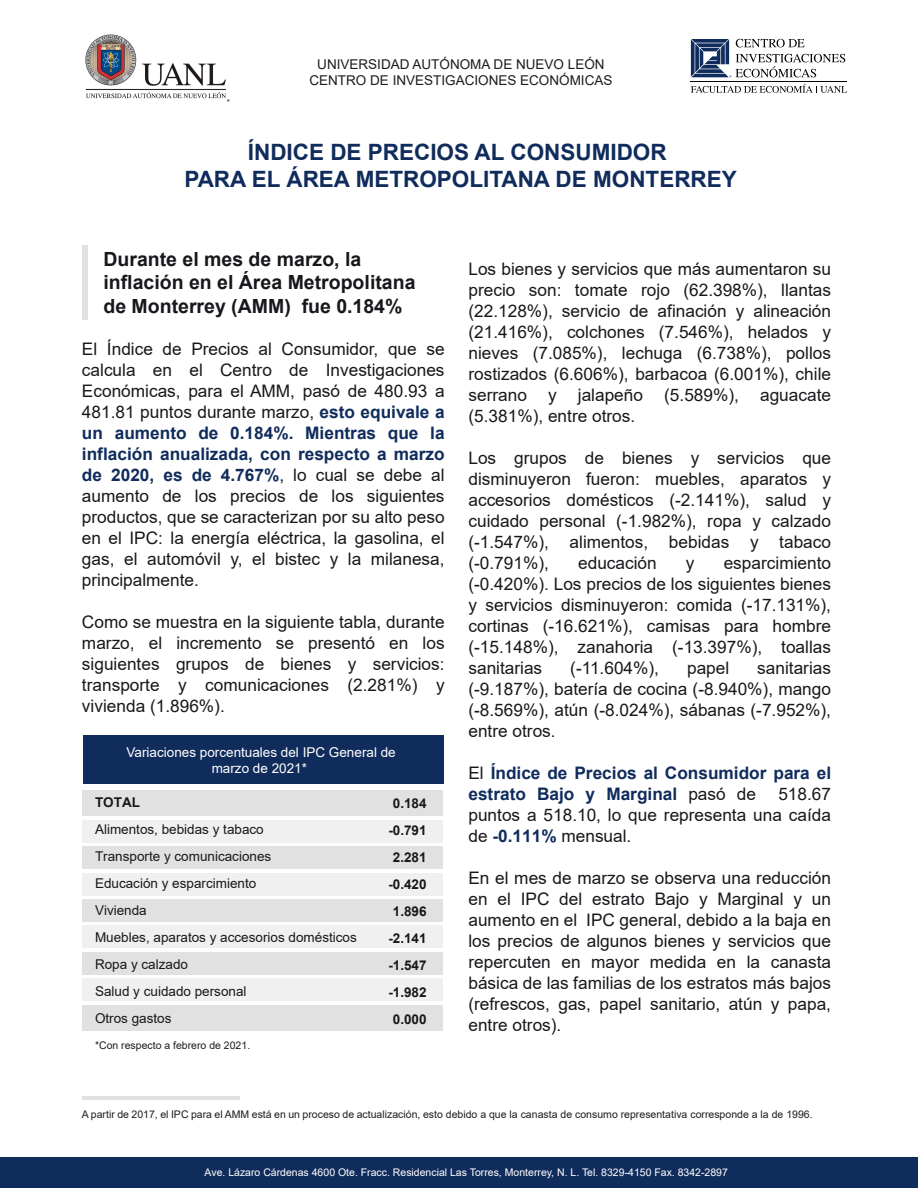
<style>
.page{position:relative;width:918px;height:1188px;background:#fff}
.page>*{position:absolute;margin:0;border:0;box-sizing:border-box;transform-origin:0 0}
.t1{font:700 22.5px/27px "Arial";color:#102c5c;text-align:center}
.t2{font:700 19.5px/23.4px "Arial";color:#1a171c}
.t3{font:17.25px/21px "Arial";color:#1a171c;text-align:justify}
.t4{font:700 17.25px/21px "Arial";color:#102c5c}
.t5{font:13.5px/27px "Arial";color:#1a171c}
.t6{font:13.5px/16.2px "Arial";color:#1d1d1b;text-align:center}
.t7{font:700 13.5px/27px "Arial";color:#1a171c;text-align:center}
.t8{font:13.5px/16.2px "Arial";color:#fff;text-align:center}
.t9{font:10.5px "Arial";color:#1d1d1b}
.t10{font:10.5px "Arial";color:#fff}
.s1{font-weight:700;color:#102c5c}
.s2{font-weight:400;color:#1a171c}
</style>
<div class="page">
<svg style="left:691px;top:39px;width:154px;height:38px"></svg>
<hr style="left:691px;top:81px;width:156px;height:1px;background:#000308">
<svg style="left:691px;top:84px;width:156px;height:9px"></svg>
<img style="left:85px;top:34px;width:145px;height:68px">
<div style="left:83px;top:735px;width:361px;height:49px;background:#102c5c"></div>
<div style="left:83px;top:790px;width:360px;height:26px;background:#e1e1e1"></div>
<div style="left:83px;top:820px;width:360px;height:23px;background:#f0f0f0"></div>
<div style="left:83px;top:846px;width:360px;height:23px;background:#e1e1e1"></div>
<div style="left:83px;top:873px;width:360px;height:22px;background:#f0f0f0"></div>
<div style="left:83px;top:899px;width:360px;height:23px;background:#e1e1e1"></div>
<div style="left:83px;top:925px;width:360px;height:23px;background:#f0f0f0"></div>
<div style="left:83px;top:952px;width:360px;height:23px;background:#e1e1e1"></div>
<div style="left:83px;top:978px;width:360px;height:23px;background:#f0f0f0"></div>
<div style="left:83px;top:1005px;width:360px;height:26px;background:#e1e1e1"></div>
<div style="left:0;top:1157px;width:918px;height:31px;background:#102c5c"></div>
<div style="left:82px;top:246px;width:5px;height:74px;background:#e1e1e1"></div>
<hr style="left:82px;top:1097px;width:158px;height:3px;background:#e1e1e1">
<p class="t6" style="left:309px;top:56px;width:305px">UNIVERSIDAD AUTÓNOMA DE NUEVO LEÓN<br>CENTRO DE INVESTIGACIONES ECONÓMICAS</p>
<h1 class="t1" style="left:184px;top:139px;width:554px">ÍNDICE DE PRECIOS AL CONSUMIDOR<br>PARA EL ÁREA METROPOLITANA DE MONTERREY</h1>
<p class="t2" style="left:103px;top:248px;width:314px">Durante el mes de marzo, la inflación en el Área Metropolitana de Monterrey (AMM) fue 0.184%</p>
<p class="t3" style="left:82px;top:339px;width:364px">El Índice de Precios al Consumidor, que se calcula en el Centro de Investigaciones Económicas, para el AMM, pasó de 480.93 a 481.81 puntos durante marzo, <span class="s1">esto equivale a un aumento de 0.184%. Mientras que la inflación anualizada, con respecto a marzo de 2020, es de 4.767%</span>, lo cual se debe al aumento de los precios de los siguientes productos, que se caracterizan por su alto peso en el IPC: la energía eléctrica, la gasolina, el gas, el automóvil y, el bistec y la milanesa, principalmente.</p>
<p class="t3" style="left:82px;top:611px;width:364px">Como se muestra en la siguiente tabla, durante marzo, el incremento se presentó en los siguientes grupos de bienes y servicios: transporte y comunicaciones (2.281%) y vivienda (1.896%).</p>
<p class="t8" style="left:127px;top:744px;width:271px">Variaciones porcentuales del IPC General de marzo de 2021*</p>
<p class="t7" style="left:95px;top:789px;width:46px">TOTAL</p>
<p class="t5" style="left:95px;top:816px;width:263px">Alimentos, bebidas y tabaco<br>Transporte y comunicaciones<br>Educación y esparcimiento<br>Vivienda<br>Muebles, aparatos y accesorios domésticos<br>Ropa y calzado<br>Salud y cuidado personal<br>Otros gastos</p>
<p class="t9" style="left:95px;top:1038px;width:157px">*Con respecto a febrero de 2021.</p>
<p class="t7" style="left:388px;top:790px;width:40px">0.184 -0.791<br>2.281 -0.420<br>1.896 -2.141 -1.547 -1.982<br>0.000</p>
<p class="t3" style="left:468px;top:258px;width:364px">Los bienes y servicios que más aumentaron su precio son: tomate rojo (62.398%), llantas (22.128%), servicio de afinación y alineación (21.416%), colchones (7.546%), helados y nieves (7.085%), lechuga (6.738%), pollos rostizados (6.606%), barbacoa (6.001%), chile serrano y jalapeño (5.589%), aguacate (5.381%), entre otros.</p>
<p class="t3" style="left:468px;top:447px;width:364px">Los grupos de bienes y servicios que disminuyeron fueron: muebles, aparatos y accesorios domésticos (-2.141%), salud y cuidado personal (-1.982%), ropa y calzado (-1.547%), alimentos, bebidas y tabaco (-0.791%),</p>
<p class="t3" style="left:578px;top:552px;width:80px">educación</p>
<p class="t3" style="left:686px;top:552px;width:10px">y</p>
<p class="t3" style="left:468px;top:552px;width:364px;text-indent:255px">esparcimiento (-0.420%). Los precios de los siguientes bienes y servicios disminuyeron: comida (-17.131%), cortinas (-16.621%), camisas para hombre (-15.148%), zanahoria (-13.397%), toallas sanitarias</p>
<p class="t3" style="left:570px;top:657px;width:90px">(-11.604%),</p>
<p class="t3" style="left:687px;top:657px;width:44px">papel</p>
<p class="t3" style="left:468px;top:657px;width:364px;text-indent:289px">sanitarias (-9.187%), batería de cocina (-8.940%), mango (-8.569%), atún (-8.024%), sábanas (-7.952%), entre otros.</p>
<p class="t4" style="left:468px;top:763px;width:364px"><span class="s2">El</span> Índice de Precios al Consumidor para el estrato Bajo y Marginal <span class="s2">pasó de</span></p>
<p class="t3" style="left:468px;top:783px;width:364px;text-indent:310px">518.67 puntos a 518.10, lo que representa una caída de <span class="s1">-0.111%</span> mensual.</p>
<p class="t3" style="left:468px;top:867px;width:364px">En el mes de marzo se observa una reducción en el IPC del estrato Bajo y Marginal y un aumento en el IPC general, debido a la baja en los precios de algunos bienes y servicios que repercuten en mayor medida en la canasta básica de las familias de los estratos más bajos (refrescos, gas, papel sanitario, atún y papa, entre otros).</p>
<p class="t9" style="left:82px;top:1107px;width:732px">A partir de 2017, el IPC para el AMM está en un proceso de actualización, esto debido a que la canasta de consumo representativa corresponde a la de 1996.</p>
<p class="t10" style="left:205px;top:1165px;width:525px">Ave. Lázaro Cárdenas 4600 Ote. Fracc. Residencial Las Torres, Monterrey, N. L. Tel. 8329-4150 Fax. 8342-2897</p>
</div>
